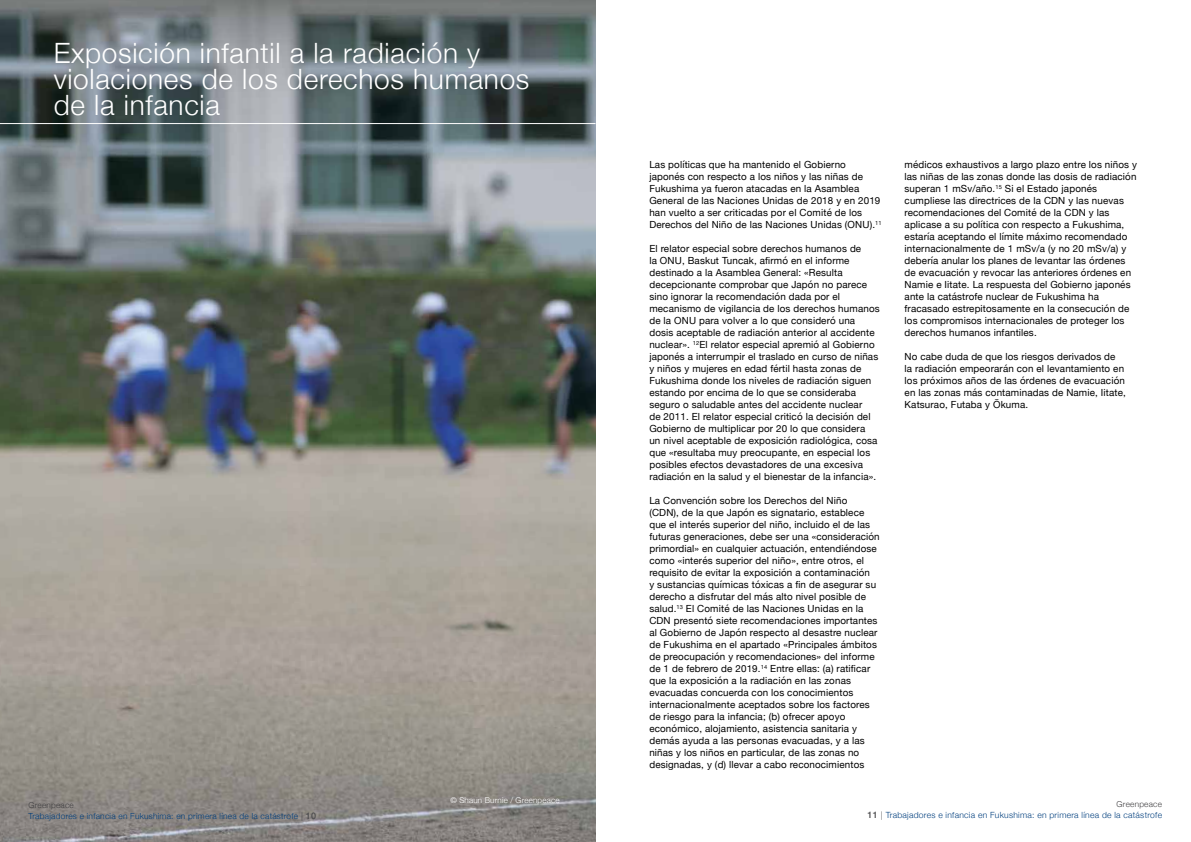
<style>
.page{position:relative;width:1191px;height:842px;background:#fff}
.page>*{position:absolute;margin:0;border:0;box-sizing:border-box;transform-origin:0 0}
.t1{font:300 28px/26px "Helvetica Neue";letter-spacing:.025em;color:#fff}
.t2{font:9.8px/12px "Helvetica Neue";letter-spacing:.015em;color:#000}
.t3{font:300 8.5px "Helvetica Neue";letter-spacing:.03em;color:#003f7e}
.t4{font:300 8.3px "Helvetica Neue";letter-spacing:.03em;color:#003f7e}
.t5{font:300 8.2px "Helvetica Neue";letter-spacing:.03em;color:#414042}
.t6{font:300 8px "Helvetica Neue";letter-spacing:.02em;color:#fff}
.s1{font-size:8.5px;color:#4d4d4f}
.s2{font-weight:500;font-size:9px;color:#4d4d4f}
.s3{color:#58595b}
</style>
<div class="page">
<img style="left:0;top:0;width:595px;height:842px">
<hr style="left:0;top:123px;width:595px;height:1px;background:#fff">
<h1 class="t1" style="left:54px;top:38px;width:477px">Exposición infantil a la radiación y violaciones de los derechos humanos de la infancia</h1>
<p class="t5" style="left:28px;top:798px;width:47px">Greenpeace</p>
<p class="t4" style="left:28px;top:809px;width:289px">Trabajadores e infancia en Fukushima: en primera línea de la catástrofe <span class="s1">|</span> <span class="s2">10</span></p>
<p class="t6" style="left:450px;top:793px;width:111px">© Shaun Burnie / Greenpeace</p>
<p class="t2" style="left:649px;top:159px;width:234px">Las políticas que ha mantenido el Gobierno japonés con respecto a los niños y las niñas de Fukushima ya fueron atacadas en la Asamblea General de las Naciones Unidas de 2018 y en 2019 han vuelto a ser criticadas por el Comité de los Derechos del Niño de las Naciones Unidas (ONU).<sup>11</sup></p>
<p class="t2" style="left:649px;top:243px;width:232px">El relator especial sobre derechos humanos de<br>la ONU, Baskut Tuncak, afirmó en el informe destinado a la Asamblea General: «Resulta decepcionante comprobar que Japón no parece sino ignorar la recomendación dada por el mecanismo de vigilancia de los derechos humanos de la ONU para volver a lo que consideró una dosis aceptable de radiación anterior al accidente nuclear». <sup>12</sup>El relator especial apremió al Gobierno japonés a interrumpir el traslado en curso de niñas y niños y mujeres en edad fértil hasta zonas de Fukushima donde los niveles de radiación siguen estando por encima de lo que se consideraba seguro o saludable antes del accidente nuclear<br>de 2011. El relator especial criticó la decisión del Gobierno de multiplicar por 20 lo que considera<br>un nivel aceptable de exposición radiológica, cosa que «resultaba muy preocupante, en especial los posibles efectos devastadores de una excesiva radiación en la salud y el bienestar de la infancia».</p>
<p class="t2" style="left:649px;top:495px;width:232px">La Convención sobre los Derechos del Niño<br>(CDN), de la que Japón es signatario, establece que el interés superior del niño, incluido el de las futuras generaciones, debe ser una «consideración primordial» en cualquier actuación, entendiéndose como «interés superior del niño», entre otros, el requisito de evitar la exposición a contaminación<br>y sustancias químicas tóxicas a fin de asegurar su derecho a disfrutar del más alto nivel posible de salud.<sup>13</sup> El Comité de las Naciones Unidas en la CDN presentó siete recomendaciones importantes al Gobierno de Japón respecto al desastre nuclear de Fukushima en el apartado «Principales ámbitos de preocupación y recomendaciones» del informe de 1 de febrero de 2019.<sup>14</sup> Entre ellas: (a) ratificar que la exposición a la radiación en las zonas evacuadas concuerda con los conocimientos internacionalmente aceptados sobre los factores de riesgo para la infancia; (b) ofrecer apoyo económico, alojamiento, asistencia sanitaria y demás ayuda a las personas evacuadas, y a las niñas y los niños en particular, de las zonas no designadas, y (d) llevar a cabo reconocimientos</p>
<p class="t2" style="left:904px;top:159px;width:234px">médicos exhaustivos a largo plazo entre los niños y las niñas de las zonas donde las dosis de radiación superan 1 mSv/año.<sup>15</sup> Si el Estado japonés cumpliese las directrices de la CDN y las nuevas recomendaciones del Comité de la CDN y las aplicase a su política con respecto a Fukushima, estaría aceptando el límite máximo recomendado internacionalmente de 1 mSv/a (y no 20 mSv/a) y debería anular los planes de levantar las órdenes de evacuación y revocar las anteriores órdenes en Namie e Iitate. La respuesta del Gobierno japonés ante la catástrofe nuclear de Fukushima ha fracasado estrepitosamente en la consecución de los compromisos internacionales de proteger los derechos humanos infantiles.</p>
<p class="t2" style="left:904px;top:351px;width:223px">No cabe duda de que los riesgos derivados de<br>la radiación empeorarán con el levantamiento en los próximos años de las órdenes de evacuación en las zonas más contaminadas de Namie, Iitate, Katsurao, Futaba y Ōkuma.</p>
<p class="t5" style="left:1116px;top:798px;width:47px">Greenpeace</p>
<p class="t3" style="left:867px;top:808px;width:296px"><span class="s2">11</span> <span class="s3">|</span> Trabajadores e infancia en Fukushima: en primera línea de la catástrofe</p>
</div>
